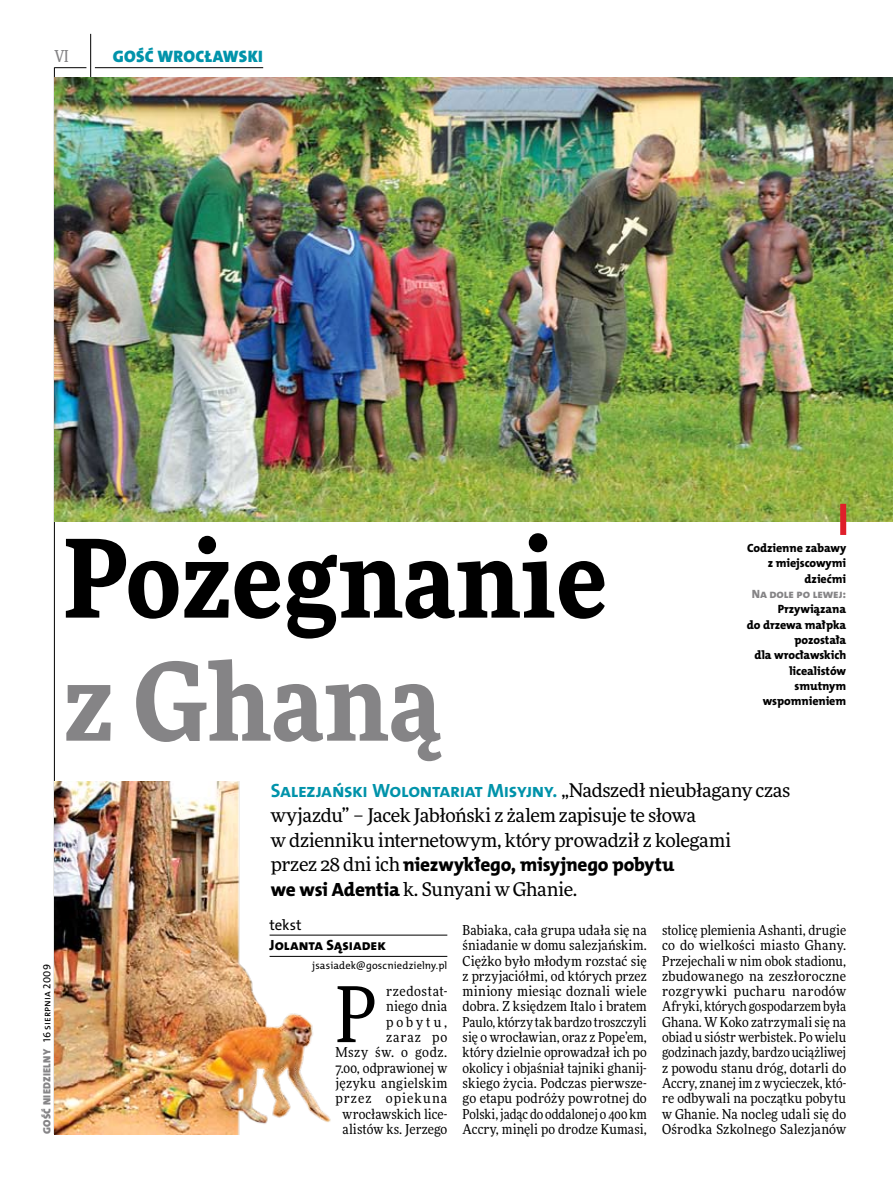
<style>
.page{position:relative;width:893px;height:1191px;background:#fff}
.page>*{position:absolute;margin:0;border:0;box-sizing:border-box;transform-origin:0 0}
.t1{font:900 108px "Freeday Narrow";letter-spacing:.01em;color:#000}
.t2{font:900 108px "Freeday Narrow";letter-spacing:.01em;color:#858486}
.t3{font:76.95px "Freeday Narrow News";color:#000}
.t4{font:19.35px "The Mix HP7 Bld";letter-spacing:-.02em;color:#0093aa}
.t5{font:19.35px "The Mix HP8 Ex Bld";letter-spacing:-.01em;color:#000}
.t6{font:18.9px/24.9px "Freeday News";letter-spacing:-.02em;color:#000}
.t7{font:16.65px "The Mix HP9 Blk";letter-spacing:.02em;color:#0093aa}
.t8{font:500 16.5px "Freeday Narrow";color:#858486;scale:.9 1}
.t9{font:14.85px "The Mix HP8 Ex Bld";color:#000}
.t10{font:14.85px "The Mix HP5 Plain";color:#000}
.t11{font:13.65px/15.3px "Freeday Narrow News";letter-spacing:.01em;color:#000;text-align:justify}
.t12{font:12px/15.3px "The Mix HP8 Ex Bld";letter-spacing:-.005em;color:#000;text-align:right}
.t13{font:12px "The Mix HP8 Ex Bld";letter-spacing:-.005em;color:#858486}
.t14{font:10.5px "The Mix HP9 Blk";letter-spacing:.025em;color:#858486}
.t15{font:10.5px "The Mix HP5 Plain";letter-spacing:.015em;color:#000}
.s1{font-family:"The Mix HP5 Plain";color:#000}
.s2{font-family:"Freeday News";font-size:18.9px;color:#000}
.s3{font-family:"Freeday News";font-size:18.9px}
.s4{font-family:"The Mix HP8 Ex Bld";font-size:19.35px}
</style>
<div class="page">
<hr style="left:54px;top:67px;width:1px;height:1067px;background:#000">
<hr style="left:90px;top:34px;width:1px;height:43px;background:#000">
<hr style="left:54px;top:67px;width:32px;height:1px;background:#000">
<hr style="left:95px;top:67px;width:168px;height:1px;background:#000">
<img style="left:54px;top:77px;width:839px;height:444px">
<img style="left:54px;top:782px;width:316px;height:352px">
<hr style="left:270px;top:935px;width:177px;height:1px;background:#000">
<hr style="left:270px;top:956px;width:177px;height:1px;background:#000">
<div style="left:840px;top:504px;width:6px;height:31px;background:#df1f2a"></div>
<p class="t8" style="left:54px;top:46px;width:17px">VI</p>
<p class="t7" style="left:113px;top:46px;width:152px">GOŚĆ WROCŁAWSKI</p>
<h1 class="t1" style="left:64px;top:508px;width:545px">Pożegnanie</h1>
<h1 class="t2" style="left:64px;top:631px;width:378px">z Ghaną</h1>
<p class="t12" style="left:747px;top:540px;width:101px">Codzienne zabawy z miejscowymi dziećmi</p>
<p class="t13" style="left:752px;top:586px;width:96px">Na dole po lewej:</p>
<p class="t12" style="left:747px;top:602px;width:101px">Przywiązana<br>do drzewa małpka pozostała<br>dla wrocławskich licealistów smutnym wspomnieniem</p>
<p class="t14" style="left:40px;top:1134px;width:171px;rotate:-90deg">GOŚĆ NIEDZIELNY <span class="s1">16 sierpnia 2009</span></p>
<h3 class="t4" style="left:271px;top:777px;width:521px">Salezjański Wolontariat Misyjny. <span class="s2">„Nadszedł nieubłagany czas</span></h3>
<h3 class="t6" style="left:271px;top:802px;width:462px">wyjazdu” – Jacek Jabłoński z żalem zapisuje te słowa<br>w dzienniku internetowym, który prowadził z kolegami</h3>
<h3 class="t5" style="left:271px;top:852px;width:405px"><span class="s3">przez 28 dni ich</span> niezwykłego, misyjnego pobytu</h3>
<h3 class="t6" style="left:271px;top:877px;width:308px"><span class="s4">we wsi Adentia</span> k. Sunyani w Ghanie.</h3>
<p class="t10" style="left:270px;top:915px;width:33px">tekst</p>
<p class="t9" style="left:270px;top:935px;width:118px">Jolanta Sąsiadek</p>
<p class="t15" style="left:312px;top:959px;width:137px">jsasiadek@goscniedzielny.pl</p>
<p class="t11" style="left:335px;top:983px;width:113px;text-align:right">rzedostat-<br>niego dnia pobytu,<br>zaraz po<br>Mszy św. o godz.<br>7.00, odprawionej w języku angielskim przez opiekuna wrocławskich lice&shy;alistów ks. Jerzego</p>
<h2 class="t3" style="left:335px;top:967px;width:43px">P</h2>
<p class="t11" style="left:463px;top:922px;width:186px">Babiaka, cała grupa udała się na śniadanie w domu salezjańskim.<br>Ciężko było młodym rozstać się z przyjaciółmi, od których przez miniony miesiąc doznali wiele dobra. Z księdzem Italo i bratem Paulo, którzy tak bardzo troszczyli się o wrocławian, oraz z Pope’em, który dzielnie oprowadzał ich po okolicy i objaśniał tajniki ghanij&shy;skiego życia. Podczas pierwsze&shy;go etapu podróży powrotnej do Polski, jadąc do oddalonej o 400 km Accry, minęli po drodze Kumasi,</p>
<p class="t11" style="left:662px;top:922px;width:186px">stolicę plemienia Ashanti, drugie co do wielkości miasto Ghany.<br>Przejechali w nim obok stadionu, zbudowanego na zeszłoroczne rozgrywki pucharu narodów Afryki, których gospodarzem była Ghana. W Koko zatrzymali się na obiad u sióstr werbistek. Po wielu godzinach jazdy, bardzo uciążliwej z powodu stanu dróg, dotarli do Accry, znanej im z wycieczek, któ&shy;re odbywali na początku pobytu w Ghanie. Na nocleg udali się do Ośrodka Szkolnego Salezjanów</p>
</div>
